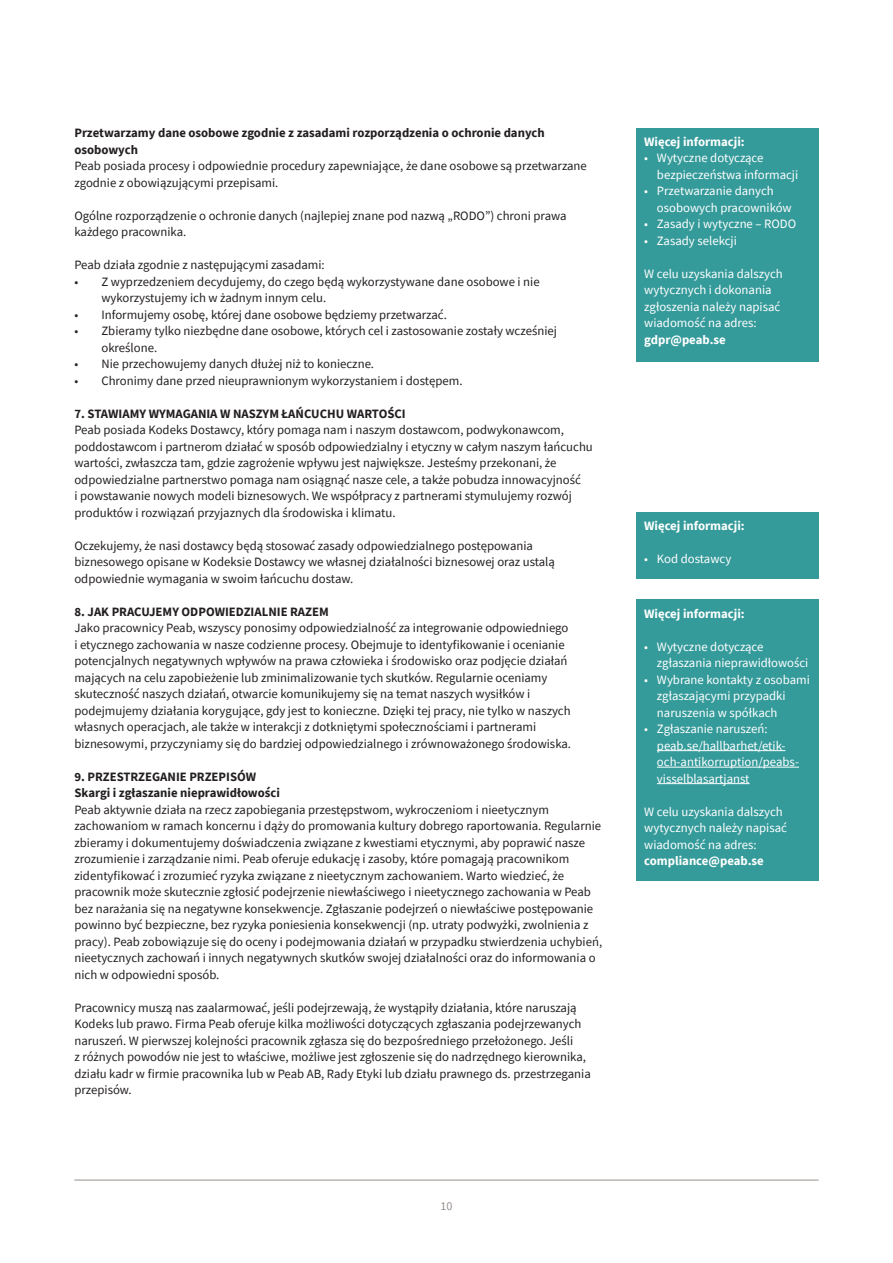
<style>
.page{position:relative;width:893px;height:1263px;background:#fff}
.page>*{position:absolute;margin:0;border:0;box-sizing:border-box;transform-origin:0 0}
.t1{font:12.75px/16.5px "Source Sans Pro";color:#231f20}
.t2{font:12.75px/16.5px "Source Sans Pro";color:#fff}
.t3{font:700 12.75px/16.5px "Source Sans Pro";color:#231f20}
.t4{font:700 12.75px "Source Sans Pro";color:#fff}
.t5{font:12px "Source Sans Pro";color:#97908c}
</style>
<div class="page">
<div style="left:636px;top:128px;width:183px;height:233px;background:#359a9a"></div>
<div style="left:636px;top:512px;width:183px;height:66px;background:#359a9a"></div>
<div style="left:636px;top:600px;width:183px;height:281px;background:#359a9a"></div>
<hr style="left:657px;top:750px;width:128px;height:1px;background:#fff">
<hr style="left:657px;top:767px;width:142px;height:1px;background:#fff">
<hr style="left:657px;top:783px;width:92px;height:1px;background:#fff">
<hr style="left:74px;top:1180px;width:745px;height:1px;background:#97908c">
<p class="t3" style="left:74px;top:124px;width:472px">Przetwarzamy dane osobowe zgodnie z zasadami rozporządzenia o ochronie danych osobowych</p>
<p class="t1" style="left:74px;top:158px;width:514px">Peab posiada procesy i odpowiednie procedury zapewniające, że dane osobowe są przetwarzane zgodnie z obowiązującymi przepisami.</p>
<p class="t1" style="left:74px;top:207px;width:494px">Ogólne rozporządzenie o ochronie danych (najlepiej znane pod nazwą „RODO”) chroni prawa każdego pracownika.</p>
<p class="t1" style="left:74px;top:257px;width:252px">Peab działa zgodnie z następującymi zasadami:</p>
<p class="t1" style="left:101px;top:273px;width:440px;text-indent:-27px">• Z wyprzedzeniem decydujemy, do czego będą wykorzystywane dane osobowe i nie wykorzystujemy ich w żadnym innym celu.</p>
<p class="t1" style="left:74px;top:306px;width:374px">• Informujemy osobę, której dane osobowe będziemy przetwarzać.</p>
<p class="t1" style="left:101px;top:323px;width:457px;text-indent:-27px">• Zbieramy tylko niezbędne dane osobowe, których cel i zastosowanie zostały wcześniej określone.</p>
<p class="t1" style="left:74px;top:356px;width:301px">• Nie przechowujemy danych dłużej niż to konieczne.</p>
<p class="t1" style="left:74px;top:372px;width:390px">• Chronimy dane przed nieuprawnionym wykorzystaniem i dostępem.</p>
<p class="t3" style="left:74px;top:405px;width:333px">7. STAWIAMY WYMAGANIA W NASZYM ŁAŃCUCHU WARTOŚCI</p>
<p class="t1" style="left:74px;top:422px;width:520px">Peab posiada Kodeks Dostawcy, który pomaga nam i naszym dostawcom, podwykonawcom, poddostawcom i partnerom działać w sposób odpowiedzialny i etyczny w całym naszym łańcuchu wartości, zwłaszcza tam, gdzie zagrożenie wpływu jest największe. Jesteśmy przekonani, że odpowiedzialne partnerstwo pomaga nam osiągnąć nasze cele, a także pobudza innowacyjność<br>i powstawanie nowych modeli biznesowych. We współpracy z partnerami stymulujemy rozwój produktów i rozwiązań przyjaznych dla środowiska i klimatu.</p>
<p class="t1" style="left:74px;top:537px;width:482px">Oczekujemy, że nasi dostawcy będą stosować zasady odpowiedzialnego postępowania biznesowego opisane w Kodeksie Dostawcy we własnej działalności biznesowej oraz ustalą odpowiednie wymagania w swoim łańcuchu dostaw.</p>
<p class="t3" style="left:74px;top:603px;width:256px">8. JAK PRACUJEMY ODPOWIEDZIALNIE RAZEM</p>
<p class="t1" style="left:74px;top:620px;width:498px">Jako pracownicy Peab, wszyscy ponosimy odpowiedzialność za integrowanie odpowiedniego i etycznego zachowania w nasze codzienne procesy. Obejmuje to identyfikowanie i ocenianie potencjalnych negatywnych wpływów na prawa człowieka i środowisko oraz podjęcie działań mających na celu zapobieżenie lub zminimalizowanie tych skutków. Regularnie oceniamy skuteczność naszych działań, otwarcie komunikujemy się na temat naszych wysiłków i podejmujemy działania korygujące, gdy jest to konieczne. Dzięki tej pracy, nie tylko w naszych własnych operacjach, ale także w interakcji z dotkniętymi społecznościami i partnerami biznesowymi, przyczyniamy się do bardziej odpowiedzialnego i zrównoważonego środowiska.</p>
<p class="t3" style="left:74px;top:768px;width:207px">9. PRZESTRZEGANIE PRZEPISÓW<br>Skargi i zgłaszanie nieprawidłowości</p>
<p class="t1" style="left:74px;top:801px;width:529px">Peab aktywnie działa na rzecz zapobiegania przestępstwom, wykroczeniom i nieetycznym zachowaniom w ramach koncernu i dąży do promowania kultury dobrego raportowania. Regularnie zbieramy i dokumentujemy doświadczenia związane z kwestiami etycznymi, aby poprawić nasze zrozumienie i zarządzanie nimi. Peab oferuje edukację i zasoby, które pomagają pracownikom zidentyfikować i zrozumieć ryzyka związane z nieetycznym zachowaniem. Warto wiedzieć, że pracownik może skutecznie zgłosić podejrzenie niewłaściwego i nieetycznego zachowania w Peab bez narażania się na negatywne konsekwencje. Zgłaszanie podejrzeń o niewłaściwe postępowanie powinno być bezpieczne, bez ryzyka poniesienia konsekwencji (np. utraty podwyżki, zwolnienia z pracy). Peab zobowiązuje się do oceny i podejmowania działań w przypadku stwierdzenia uchybień, nieetycznych zachowań i innych negatywnych skutków swojej działalności oraz do informowania o nich w odpowiedni sposób.</p>
<p class="t1" style="left:74px;top:999px;width:518px">Pracownicy muszą nas zaalarmować, jeśli podejrzewają, że wystąpiły działania, które naruszają Kodeks lub prawo. Firma Peab oferuje kilka możliwości dotyczących zgłaszania podejrzewanych naruszeń. W pierwszej kolejności pracownik zgłasza się do bezpośredniego przełożonego. Jeśli<br>z różnych powodów nie jest to właściwe, możliwe jest zgłoszenie się do nadrzędnego kierownika, działu kadr w firmie pracownika lub w Peab AB, Rady Etyki lub działu prawnego ds. przestrzegania przepisów.</p>
<p class="t5" style="left:440px;top:1199px;width:13px">10</p>
<p class="t4" style="left:644px;top:133px;width:102px">Więcej informacji:</p>
<p class="t2" style="left:657px;top:150px;width:143px;text-indent:-13px">• Wytyczne dotyczące bezpieczeństwa informacji</p>
<p class="t2" style="left:657px;top:183px;width:136px;text-indent:-13px">• Przetwarzanie danych osobowych pracowników</p>
<p class="t2" style="left:644px;top:216px;width:153px">• Zasady i wytyczne – RODO</p>
<p class="t2" style="left:644px;top:232px;width:94px">• Zasady selekcji</p>
<p class="t2" style="left:644px;top:265px;width:140px">W celu uzyskania dalszych wytycznych i dokonania zgłoszenia należy napisać wiadomość na adres:</p>
<p class="t4" style="left:644px;top:331px;width:83px">gdpr@peab.se</p>
<p class="t4" style="left:644px;top:517px;width:102px">Więcej informacji:</p>
<p class="t2" style="left:644px;top:550px;width:89px">• Kod dostawcy</p>
<p class="t4" style="left:644px;top:605px;width:102px">Więcej informacji:</p>
<p class="t2" style="left:657px;top:638px;width:153px;text-indent:-13px">• Wytyczne dotyczące zgłaszania nieprawidłowości</p>
<p class="t2" style="left:657px;top:671px;width:154px;text-indent:-13px">• Wybrane kontakty z osobami zgłaszającymi przypadki naruszenia w spółkach</p>
<p class="t2" style="left:657px;top:721px;width:144px;text-indent:-13px">• Zgłaszanie naruszeń: peab.se/hallbarhet/etik&shy;och-antikorruption/peabs&shy;visselblasartjanst</p>
<p class="t2" style="left:644px;top:803px;width:144px">W celu uzyskania dalszych wytycznych należy napisać wiadomość na adres:</p>
<p class="t4" style="left:644px;top:852px;width:121px">compliance@peab.se</p>
</div>
